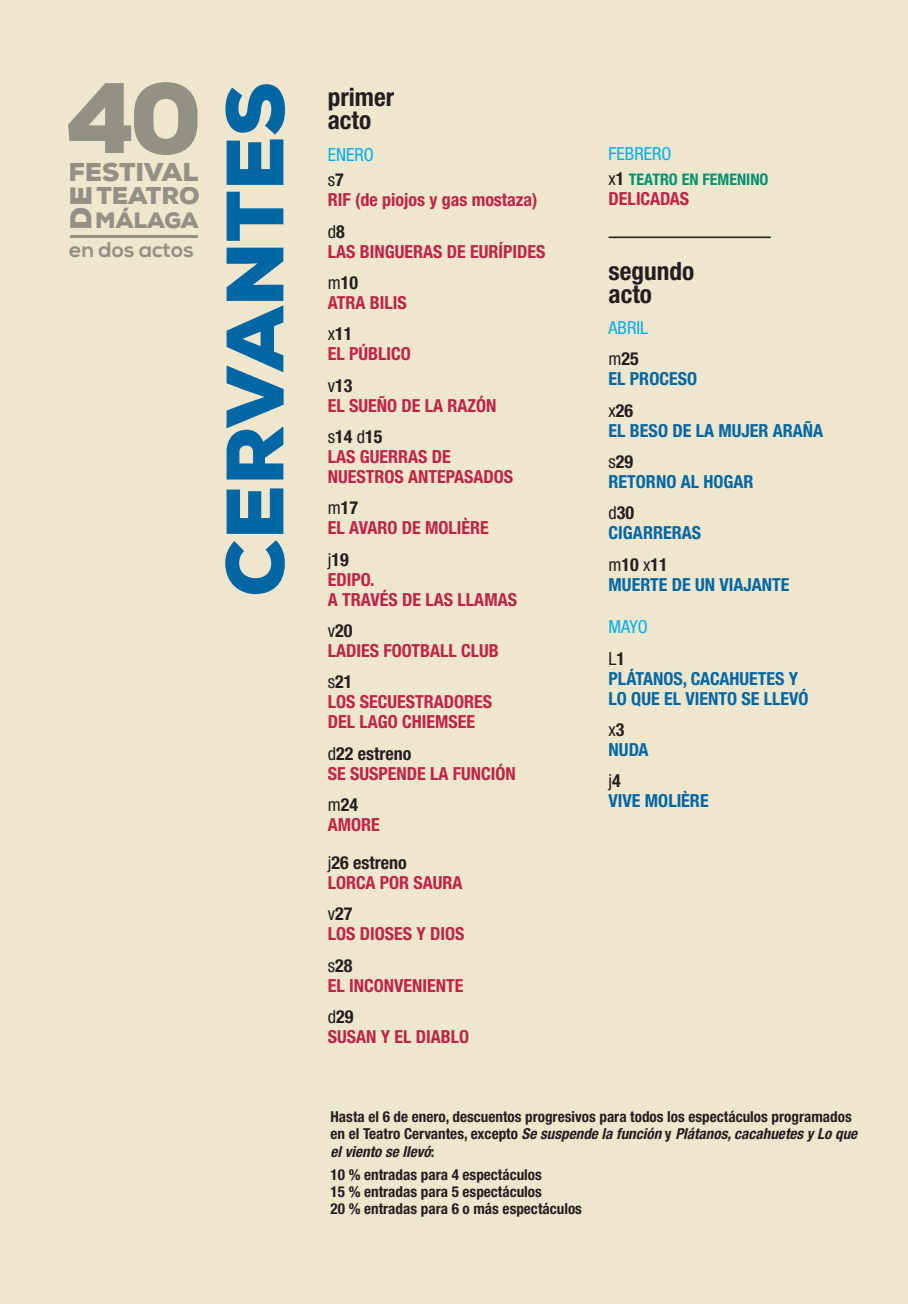
<style>
.page{position:relative;width:908px;height:1304px;background:#fff}
.page>*{position:absolute;margin:0;border:0;box-sizing:border-box;transform-origin:0 0}
.t1{font:900 81px "Nexa";color:#0166a4}
.t2{font:900 30px "Nexa";color:#939085}
.t3{font:900 25.8px "Nexa";color:#939085}
.t4{font:700 condensed 25.2px/23px "Helvetica Neue LT Std";color:#231f20}
.t5{font:900 24.2px "Nexa";color:#939085}
.t6{font:900 22.2px "Nexa";color:#939085}
.t7{font:700 21.4px "Nexa";color:#939085}
.t8{font:700 condensed 18px/20px "Helvetica Neue LT Std";color:#c12346}
.t9{font:700 condensed 18px/31.4px "Helvetica Neue LT Std";color:#0166a4}
.t10{font:condensed 18px/31.4px "Helvetica Neue LT Std";color:#00aeef}
.t11{font:700 condensed 16px "Helvetica Neue LT Std";color:#009170}
.t12{font:700 condensed 15.2px/17.4px "Helvetica Neue LT Std";color:#231f20}
.s1{color:#231f20}
.s2{font-weight:700;color:#231f20}
.s3{font-weight:400;color:#231f20}
.s4{font-weight:400;font-size:18px;color:#231f20}
.s5{font-size:18px;color:#231f20}
.s6{font-style:italic}
</style>
<div class="page">
<div style="left:0;top:0;width:907px;height:1304px;background:#efe6ce"></div>
<svg style="left:68px;top:82px;width:129px;height:73px"></svg>
<hr style="left:70px;top:235px;width:128px;height:2px;background:#939085">
<hr style="left:608px;top:237px;width:162px;height:1px;background:#231f20">
<h3 class="t3" style="left:68px;top:156px;width:131px">FESTIVAL</h3>
<h3 class="t5" style="left:96px;top:180px;width:105px">TEATRO</h3>
<h2 class="t2" style="left:62px;top:230px;width:45px;rotate:-90deg">DE</h2>
<p class="t7" style="left:69px;top:238px;width:126px">en dos actos</p>
<p class="t6" style="left:95px;top:206px;width:105px">MÁLAGA</p>
<h1 class="t1" style="left:203px;top:597px;width:516px;rotate:-90deg">CERVANTES</h1>
<h3 class="t4" style="left:327px;top:86px;width:68px">primer acto</h3>
<p class="t10" style="left:327px;top:141px;width:48px;line-height:25.6px">ENERO <span class="s1">s</span><span class="s2">7</span></p>
<p class="t8" style="left:327px;top:184px;width:211px;line-height:31.4px">RIF (de piojos y gas mostaza) <span class="s3">d</span><span class="s1">8</span></p>
<p class="t8" style="left:327px;top:235px;width:219px;line-height:31.4px">LAS BINGUERAS DE EURÍPIDES <span class="s3">m</span><span class="s1">10</span></p>
<p class="t8" style="left:327px;top:287px;width:80px;line-height:31.4px">ATRA BILIS <span class="s3">x</span><span class="s1">11</span></p>
<p class="t8" style="left:327px;top:338px;width:84px;line-height:31.4px">EL PÚBLICO <span class="s3">v</span><span class="s1">13</span></p>
<p class="t8" style="left:327px;top:389px;width:170px;line-height:31.4px">EL SUEÑO DE LA RAZÓN <span class="s3">s</span><span class="s1">14</span> <span class="s3">d</span><span class="s1">15</span></p>
<p class="t8" style="left:327px;top:446px;width:187px">LAS GUERRAS DE<br>NUESTROS ANTEPASADOS</p>
<p class="t8" style="left:327px;top:498px;width:163px"><span class="s3">m</span><span class="s1">17<br></span>EL AVARO DE MOLIÈRE</p>
<p class="t8" style="left:327px;top:549px;width:191px"><span class="s3">j</span><span class="s1">19<br></span>EDIPO.<br>A TRAVÉS DE LAS LLAMAS</p>
<p class="t8" style="left:327px;top:620px;width:172px"><span class="s3">v</span><span class="s1">20<br></span>LADIES FOOTBALL CLUB</p>
<p class="t8" style="left:327px;top:672px;width:166px"><span class="s3">s</span><span class="s1">21<br></span>LOS SECUESTRADORES<br>DEL LAGO CHIEMSEE</p>
<p class="t8" style="left:327px;top:743px;width:189px"><span class="s3">d</span><span class="s1">22 estreno<br></span>SE SUSPENDE LA FUNCIÓN</p>
<p class="t8" style="left:327px;top:794px;width:54px"><span class="s3">m</span><span class="s1">24<br></span>AMORE</p>
<p class="t8" style="left:327px;top:852px;width:136px"><span class="s3">j</span><span class="s1">26 estreno<br></span>LORCA POR SAURA</p>
<p class="t8" style="left:327px;top:904px;width:138px"><span class="s3">v</span><span class="s1">27<br></span>LOS DIOSES Y DIOS</p>
<p class="t8" style="left:327px;top:955px;width:137px"><span class="s3">s</span><span class="s1">28<br></span>EL INCONVENIENTE</p>
<p class="t8" style="left:327px;top:1006px;width:143px"><span class="s3">d</span><span class="s1">29<br></span>SUSAN Y EL DIABLO</p>
<p class="t10" style="left:608px;top:138px;width:64px">FEBRERO</p>
<p class="t11" style="left:608px;top:170px;width:161px"><span class="s4">x</span><span class="s5">1</span> TEATRO EN FEMENINO</p>
<p class="t8" style="left:608px;top:189px;width:82px">DELICADAS</p>
<h3 class="t4" style="left:608px;top:259px;width:87px">segundo acto</h3>
<p class="t10" style="left:608px;top:312px;width:41px">ABRIL <span class="s1">m</span><span class="s2">25</span></p>
<p class="t9" style="left:608px;top:363px;width:90px">EL PROCESO <span class="s3">x</span><span class="s1">26</span></p>
<p class="t9" style="left:608px;top:414px;width:216px">EL BESO DE LA MUJER ARAÑA <span class="s3">s</span><span class="s1">29</span></p>
<p class="t9" style="left:608px;top:466px;width:146px">RETORNO AL HOGAR <span class="s3">d</span><span class="s1">30</span></p>
<p class="t9" style="left:608px;top:517px;width:94px">CIGARRERAS <span class="s3">m</span><span class="s1">10</span> <span class="s3">x</span><span class="s1">11</span></p>
<p class="t9" style="left:608px;top:568px;width:182px">MUERTE DE UN VIAJANTE</p>
<p class="t10" style="left:608px;top:611px;width:41px">MAYO<br><span class="s1">L</span><span class="s2">1</span></p>
<p class="t9" style="left:608px;top:668px;width:201px;line-height:20px">PLÁTANOS, CACAHUETES Y<br>LO QUE EL VIENTO SE LLEVÓ</p>
<p class="t9" style="left:608px;top:719px;width:41px;line-height:20px"><span class="s3">x</span><span class="s1">3<br></span>NUDA</p>
<p class="t9" style="left:608px;top:771px;width:101px;line-height:20px"><span class="s3">j</span><span class="s1">4<br></span>VIVE MOLIÈRE</p>
<p class="t12" style="left:330px;top:1108px;width:528px">Hasta el 6 de enero, descuentos progresivos para todos los espectáculos programados en el Teatro Cervantes, excepto <span class="s6">Se suspende la función</span> y <span class="s6">Plátanos, cacahuetes y Lo que el viento se llevó</span>:</p>
<p class="t12" style="left:330px;top:1165px;width:253px">10 % entradas para 4 espectáculos<br>15 % entradas para 5 espectáculos<br>20 % entradas para 6 o más espectáculos</p>
</div>
